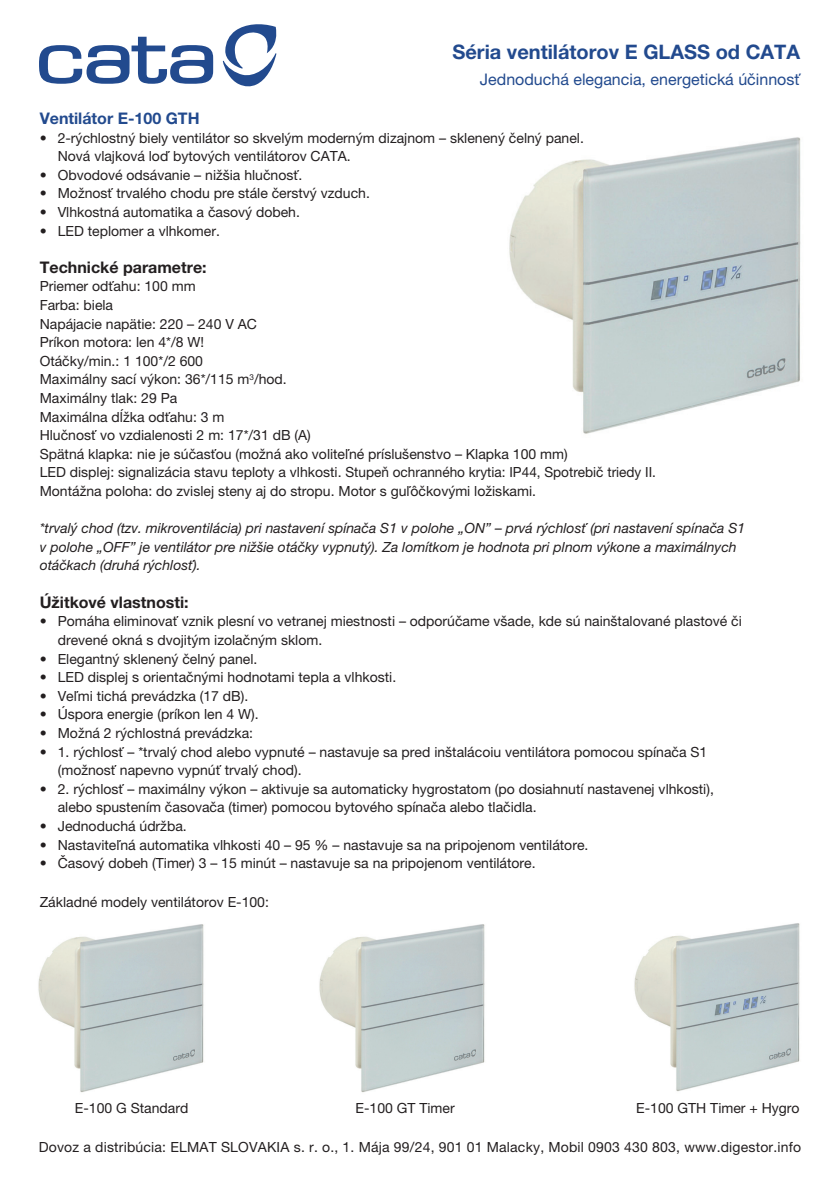
<style>
.page{position:relative;width:840px;height:1191px;background:#fff}
.page>*{position:absolute;margin:0;border:0;box-sizing:border-box;transform-origin:0 0}
.t1{font:700 20px "Helvetica Neue LT Pro";color:#224a8e}
.t2{font:16px "Helvetica Neue LT Pro";color:#224a8e}
.t3{font:700 16px "Helvetica Neue LT Pro";color:#231f20}
.t4{font:700 16px "Helvetica Neue LT Pro";color:#224a8e}
.t5{font:14px/18.6px "Helvetica Neue LT Pro";color:#231f20}
.t6{font:italic 14px/18.6px "Helvetica Neue LT Pro";color:#231f20}
</style>
<div class="page">
<img style="left:509px;top:137px;width:292px;height:297px">
<img style="left:38px;top:924px;width:166px;height:169px">
<img style="left:319px;top:924px;width:166px;height:169px">
<img style="left:634px;top:923px;width:166px;height:169px">
<svg style="left:223px;top:24px;width:54px;height:63px"></svg>
<svg style="left:39px;top:37px;width:174px;height:47px"></svg>
<h1 class="t1" style="left:452px;top:40px;width:349px">Séria ventilátorov E GLASS od CATA</h1>
<p class="t2" style="left:479px;top:70px;width:321px">Jednoduchá elegancia, energetická účinnosť</p>
<p class="t4" style="left:40px;top:108px;width:161px">Ventilátor E-100 GTH</p>
<p class="t5" style="left:58px;top:128px;width:527px;text-indent:-18px">• 2-rýchlostný biely ventilátor so skvelým moderným dizajnom – sklenený čelný panel.<br>Nová vlajková loď bytových ventilátorov CATA.</p>
<p class="t5" style="left:40px;top:165px;width:264px">• Obvodové odsávanie – nižšia hlučnosť.</p>
<p class="t5" style="left:40px;top:184px;width:331px">• Možnosť trvalého chodu pre stále čerstvý vzduch.</p>
<p class="t5" style="left:40px;top:202px;width:261px">• Vlhkostná automatika a časový dobeh.</p>
<p class="t5" style="left:40px;top:221px;width:182px">• LED teplomer a vlhkomer.</p>
<p class="t3" style="left:40px;top:257px;width:168px">Technické parametre:</p>
<p class="t5" style="left:40px;top:277px;width:617px">Priemer odťahu: 100 mm<br>Farba: biela<br>Napájacie napätie: 220 – 240 V AC<br>Príkon motora: len 4*/8 W!<br>Otáčky/min.: 1 100*/2 600<br>Maximálny sací výkon: 36*/115 m<sup>3</sup>/hod.<br>Maximálny tlak: 29 Pa<br>Maximálna dĺžka odťahu: 3 m<br>Hlučnosť vo vzdialenosti 2 m: 17*/31 dB (A)<br>Spätná klapka: nie je súčasťou (možná ako voliteľné príslušenstvo – Klapka 100 mm)<br>LED displej: signalizácia stavu teploty a vlhkosti. Stupeň ochranného krytia: IP44, Spotrebič triedy II.<br>Montážna poloha: do zvislej steny aj do stropu. Motor s guľôčkovými ložiskami.</p>
<p class="t6" style="left:40px;top:519px;width:706px">*trvalý chod (tzv. mikroventilácia) pri nastavení spínača S1 v polohe „ON” – prvá rýchlosť (pri nastavení spínača S1 v polohe „OFF” je ventilátor pre nižšie otáčky vypnutý). Za lomítkom je hodnota pri plnom výkone a maximálnych otáčkach (druhá rýchlosť).</p>
<p class="t3" style="left:40px;top:592px;width:150px">Úžitkové vlastnosti:</p>
<p class="t5" style="left:58px;top:612px;width:685px;text-indent:-18px">• Pomáha eliminovať vznik plesní vo vetranej miestnosti – odporúčame všade, kde sú nainštalované plastové či drevené okná s dvojitým izolačným sklom.</p>
<p class="t5" style="left:40px;top:649px;width:219px">• Elegantný sklenený čelný panel.</p>
<p class="t5" style="left:40px;top:667px;width:358px">• LED displej s orientačnými hodnotami tepla a vlhkosti.</p>
<p class="t5" style="left:40px;top:686px;width:210px">• Veľmi tichá prevádzka (17 dB).</p>
<p class="t5" style="left:40px;top:705px;width:220px">• Úspora energie (príkon len 4 W).</p>
<p class="t5" style="left:40px;top:723px;width:215px">• Možná 2 rýchlostná prevádzka:</p>
<p class="t5" style="left:58px;top:742px;width:650px;text-indent:-18px">• 1. rýchlosť – *trvalý chod alebo vypnuté – nastavuje sa pred inštalácoiu ventilátora pomocou spínača S1 (možnosť napevno vypnúť trvalý chod).</p>
<p class="t5" style="left:58px;top:779px;width:657px;text-indent:-18px">• 2. rýchlosť – maximálny výkon – aktivuje sa automaticky hygrostatom (po dosiahnutí nastavenej vlhkosti), alebo spustením časovača (timer) pomocou bytového spínača alebo tlačidla.</p>
<p class="t5" style="left:40px;top:816px;width:148px">• Jednoduchá údržba.</p>
<p class="t5" style="left:40px;top:835px;width:550px">• Nastaviteľná automatika vlhkosti 40 – 95 % – nastavuje sa na pripojenom ventilátore.</p>
<p class="t5" style="left:40px;top:853px;width:497px">• Časový dobeh (Timer) 3 – 15 minút – nastavuje sa na pripojenom ventilátore.</p>
<p class="t5" style="left:40px;top:893px;width:230px">Základné modely ventilátorov E-100:</p>
<p class="t5" style="left:75px;top:1098px;width:115px">E-100 G Standard</p>
<p class="t5" style="left:355px;top:1098px;width:101px">E-100 GT Timer</p>
<p class="t5" style="left:636px;top:1098px;width:165px">E-100 GTH Timer + Hygro</p>
<p class="t5" style="left:39px;top:1137px;width:763px">Dovoz a distribúcia: ELMAT SLOVAKIA s. r. o., 1. Mája 99/24, 901 01 Malacky, Mobil 0903 430 803, www.digestor.info</p>
</div>
